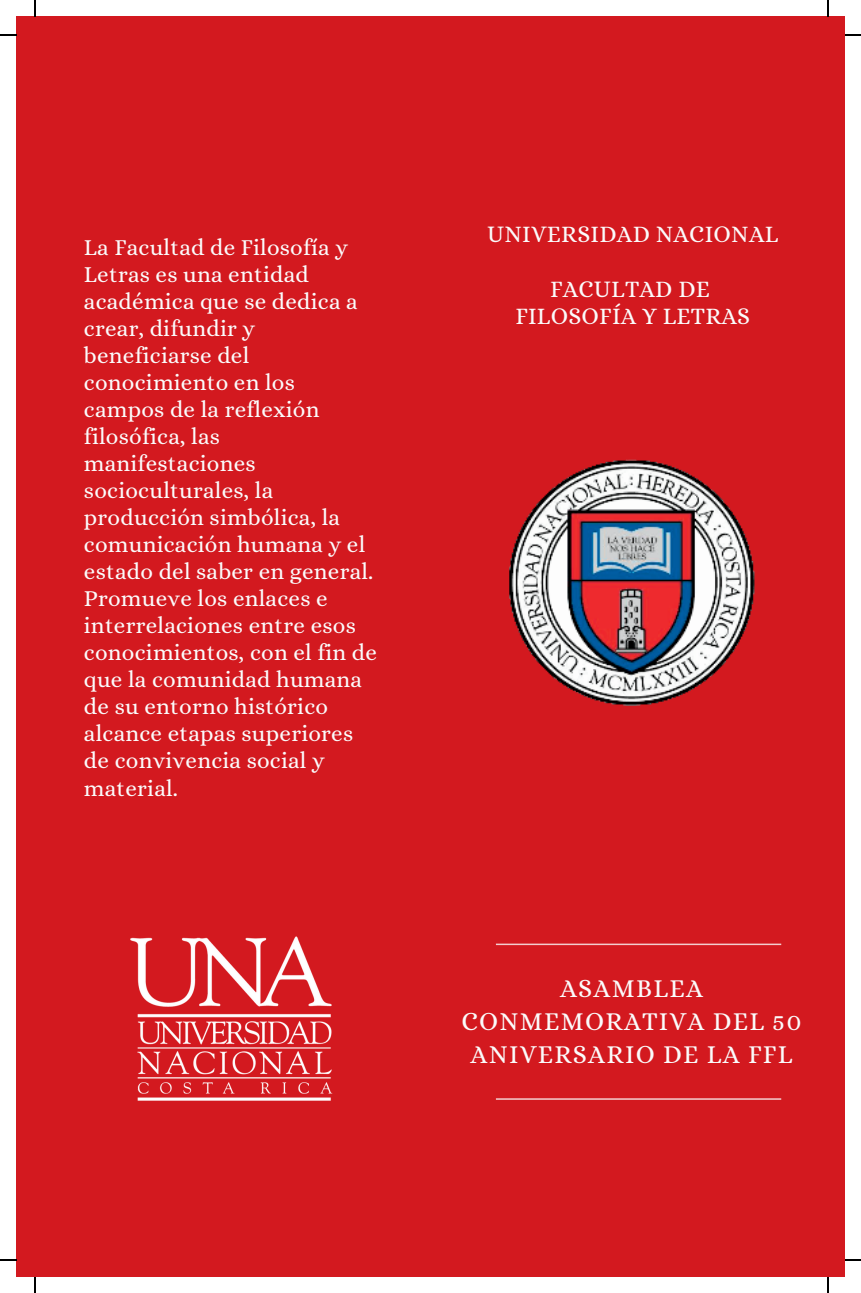
<style>
.page{position:relative;width:861px;height:1293px;background:#fff}
.page>*{position:absolute;margin:0;border:0;box-sizing:border-box;transform-origin:0 0}
.t1{font:26px/33px "Alice";letter-spacing:.045em;color:#fbfbfb;text-align:center}
.t2{font:23.8px "Alice";letter-spacing:.01em;color:#fbfbfb}
.t3{font:23px/27px "Alice";letter-spacing:.01em;color:#fbfbfb}
</style>
<div class="page">
<div style="left:16px;top:16px;width:828px;height:1260px;background:#d3191f"></div>
<img style="left:509px;top:459px;width:246px;height:247px">
<hr style="left:495px;top:943px;width:285px;height:1px;background:#fbfbfb">
<hr style="left:495px;top:1097px;width:285px;height:2px;background:#fbfbfb">
<img style="left:130px;top:936px;width:203px;height:165px">
<svg style="left:34px;top:0;width:2px;height:16px"></svg>
<svg style="left:0;top:34px;width:16px;height:2px"></svg>
<svg style="left:827px;top:0;width:1px;height:16px"></svg>
<svg style="left:844px;top:34px;width:16px;height:2px"></svg>
<svg style="left:34px;top:1276px;width:2px;height:16px"></svg>
<svg style="left:0;top:1259px;width:16px;height:1px"></svg>
<svg style="left:826px;top:1276px;width:2px;height:16px"></svg>
<svg style="left:844px;top:1258px;width:16px;height:2px"></svg>
<p class="t3" style="left:84px;top:234px;width:294px">La Facultad de Filosofía y<br>Letras es una entidad académica que se dedica a crear, difundir y beneficiarse del conocimiento en los campos de la reflexión filosófica, las manifestaciones socioculturales, la producción simbólica, la comunicación humana y el estado del saber en general.<br>Promueve los enlaces e interrelaciones entre esos conocimientos, con el fin de que la comunidad humana de su entorno histórico alcance etapas superiores de convivencia social y material.</p>
<p class="t2" style="left:487px;top:221px;width:292px">UNIVERSIDAD NACIONAL</p>
<p class="t2" style="left:549px;top:275px;width:161px">FACULTAD DE</p>
<p class="t2" style="left:515px;top:302px;width:236px">FILOSOFÍA Y LETRAS</p>
<p class="t1" style="left:461px;top:971px;width:341px">ASAMBLEA<br>CONMEMORATIVA DEL 50<br>ANIVERSARIO DE LA FFL</p>
</div>
